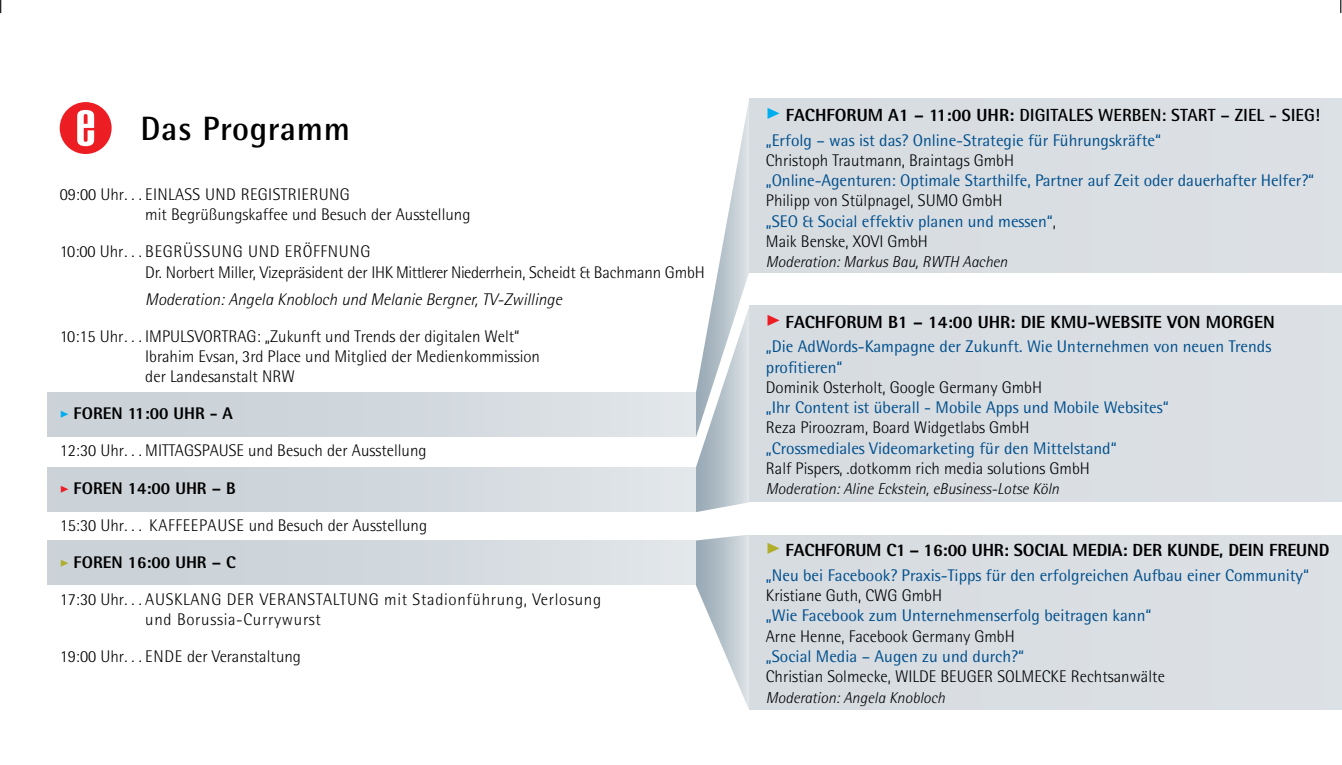
<style>
.page{position:relative;width:1342px;height:765px;background:#fff}
.page>*{position:absolute;margin:0;border:0;box-sizing:border-box;transform-origin:0 0}
.t1{font:700 33.75px "Rotis Semi Sans";letter-spacing:.02em;color:#000}
.t2{font:800 17.55px "Rotis Semi Sans";letter-spacing:-.01em;color:#000}
.t3{font:700 17.55px "Rotis Semi Sans";color:#000}
.t4{font:300 16.88px/20.2px "Rotis Semi Sans";color:#000}
.t5{font:16.88px/20.2px "Rotis Semi Sans";color:#004f8d}
.t6{font:300 16.88px/20.2px "Rotis Semi Sans";letter-spacing:.04em;color:#000}
.t7{font:italic 300 16.88px "Rotis Semi Sans";color:#000}
.t8{font:800 16.88px "Rotis Semi Sans";color:#000}
.t9{font:300 16.88px "Rotis Semi Sans";letter-spacing:.02em;color:#000}
.t10{font:italic 300 15.75px "Rotis Semi Sans";color:#000}
.s1{font-family:"Transit";font-weight:700;color:#00aeef}
.s2{font-family:"Transit";font-weight:700;color:#ed1d24}
.s3{font-family:"Transit";font-weight:700;color:#b0ad2b}
.s4{font-family:"Transit";font-size:27px;color:#00aeef}
.s5{font-weight:800}
.s6{font-weight:400;color:#004f8d}
.s7{font-family:"Transit";font-weight:700;font-size:27px;color:#ed1d24}
.s8{font-family:"Transit";font-weight:700;font-size:27px;color:#b0ad2b}
</style>
<div class="page">
<div style="left:748px;top:98px;width:593px;height:175px;background:#d7dce1"></div>
<div style="left:748px;top:305px;width:593px;height:197px;background:#d7dce1"></div>
<div style="left:748px;top:534px;width:593px;height:175px;background:#d7dce1"></div>
<div style="left:47px;top:392px;width:649px;height:45px;background:#cbd3d9"></div>
<div style="left:47px;top:467px;width:649px;height:45px;background:#cbd3d9"></div>
<div style="left:47px;top:540px;width:649px;height:45px;background:#cbd3d9"></div>
<svg style="left:696px;top:107px;width:52px;height:405px"></svg>
<svg style="left:696px;top:535px;width:52px;height:172px"></svg>
<svg style="left:1340px;top:0;width:1px;height:13px"></svg>
<svg style="left:0;top:0;width:1px;height:13px"></svg>
<svg style="left:60px;top:102px;width:52px;height:52px"></svg>
<h1 class="t1" style="left:140px;top:108px;width:211px">DAS PROGRAMM</h1>
<p class="t4" style="left:60px;top:184px;width:102px">09:00 Uhr... Einlass</p>
<p class="t4" style="left:205px;top:184px;width:11px">und</p>
<p class="t4" style="left:145px;top:184px;width:327px;text-indent:95px">Registrierung<br>mit Begrüßungskaffee und Besuch der Ausstellung</p>
<p class="t9" style="left:60px;top:242px;width:162px">10:00 Uhr... Begr üSSung</p>
<p class="t4" style="left:248px;top:241px;width:11px">und</p>
<p class="t4" style="left:145px;top:241px;width:561px;text-indent:140px">Eröffnung<br>Dr. Norbert Miller, Vizepräsident der IHK Mittlerer Niederrhein, Scheidt &amp; Bachmann GmbH</p>
<p class="t7" style="left:145px;top:289px;width:418px">Moderation: Angela Knobloch und Melanie Bergner, TV-Zwillinge</p>
<p class="t4" style="left:145px;top:326px;width:396px;text-indent:-86px">10:15 Uhr... IMPULSVORTRAG: „Zukunft und Trends der digitalen Welt“<br>Ibrahim Evsan, 3rd Place und Mitglied der Medienkommission der Landesanstalt NRW</p>
<p class="t8" style="left:60px;top:403px;width:175px"><span class="s1">&gt;</span> FOREN 11:00 UHR - A</p>
<p class="t4" style="left:60px;top:440px;width:368px">12:30 Uhr... MITTAGSPAUSE und Besuch der Ausstellung</p>
<p class="t8" style="left:60px;top:477px;width:178px"><span class="s2">&gt;</span> FOREN 14:00 UHR – B</p>
<p class="t4" style="left:60px;top:515px;width:69px">15:30 Uhr...</p>
<p class="t4" style="left:149px;top:515px;width:19px">Kaffeepause</p>
<p class="t4" style="left:249px;top:515px;width:180px">und Besuch der Ausstellung</p>
<p class="t8" style="left:60px;top:551px;width:178px"><span class="s3">&gt;</span> FOREN 16:00 UHR – C</p>
<p class="t6" style="left:145px;top:589px;width:457px;text-indent:-86px">17:30 Uhr... AUSKLANG DER VERANSTALTUNG mit Stadionführung, Verlosung und Borussia-Currywurst</p>
<p class="t4" style="left:60px;top:646px;width:104px">19:00 Uhr... Ende</p>
<p class="t4" style="left:187px;top:646px;width:115px">der Veranstaltung</p>
<p class="t3" style="left:765px;top:104px;width:555px"><span class="s4">&gt;</span> <span class="s5">FACHFORUM A1 – 11:00 UHR:</span> DIGITALES WERBEN: START – ZI EL - SI EG!</p>
<p class="t5" style="left:765px;top:129px;width:396px">„Erfolg – was ist das? Online-Strategie für Führungskräfte“</p>
<p class="t4" style="left:765px;top:150px;width:250px">Christoph Trautmann, Braintags GmbH</p>
<p class="t5" style="left:765px;top:170px;width:549px">„Online-Agenturen: Optimale Starthilfe, Partner auf Zeit oder dauerhafter Helfer?“</p>
<p class="t4" style="left:765px;top:190px;width:291px">Philipp von Stülpnagel, SUMO GmbH<br><span class="s6">„SEO &amp; Social effektiv planen und messen“</span>,<br>Maik Benske, XOVI GmbH</p>
<p class="t10" style="left:765px;top:252px;width:243px">Moderation: Markus Bau, RWTH Aachen</p>
<p class="t2" style="left:765px;top:310px;width:510px"><span class="s7">&gt;</span> FACHFORUM B1 – 14:00 UHR: DIE KMU-WEBSITE VON MORGEN</p>
<p class="t5" style="left:765px;top:336px;width:507px">„Die AdWords-Kampagne der Zukunft. Wie Unternehmen von neuen Trends profitieren“</p>
<p class="t4" style="left:765px;top:377px;width:278px">Dominik Osterholt, Google Germany GmbH</p>
<p class="t5" style="left:765px;top:397px;width:404px">„Ihr Content ist überall - Mobile Apps und Mobile Websites“</p>
<p class="t4" style="left:765px;top:417px;width:265px">Reza Piroozram, Board Widgetlabs GmbH</p>
<p class="t5" style="left:765px;top:437px;width:352px">„Crossmediales Videomarketing für den Mittelstand“</p>
<p class="t4" style="left:765px;top:458px;width:325px">Ralf Pispers, .dotkomm rich media solutions GmbH</p>
<p class="t10" style="left:765px;top:479px;width:295px">Moderation: Aline Eckstein, eBusiness-Lotse Köln</p>
<p class="t2" style="left:765px;top:539px;width:565px"><span class="s8">&gt;</span> FACHFORUM C1 – 16:00 UHR: SOCIAL MEDIA: DER KUNDE, DEIN FREUND</p>
<p class="t5" style="left:765px;top:565px;width:544px">„Neu bei Facebook? Praxis-Tipps für den erfolgreichen Aufbau einer Community“</p>
<p class="t4" style="left:765px;top:585px;width:178px">Kristiane Guth, CWG GmbH</p>
<p class="t5" style="left:765px;top:605px;width:387px">„Wie Facebook zum Unternehmenserfolg beitragen kann“</p>
<p class="t4" style="left:765px;top:626px;width:250px">Arne Henne, Facebook Germany GmbH</p>
<p class="t5" style="left:765px;top:646px;width:259px">„Social Media – Augen zu und durch?“</p>
<p class="t4" style="left:765px;top:666px;width:400px">Christian Solmecke, WILDE BEUGER SOLMECKE Rechtsanwälte</p>
<p class="t10" style="left:765px;top:688px;width:181px">Moderation: Angela Knobloch</p>
</div>
